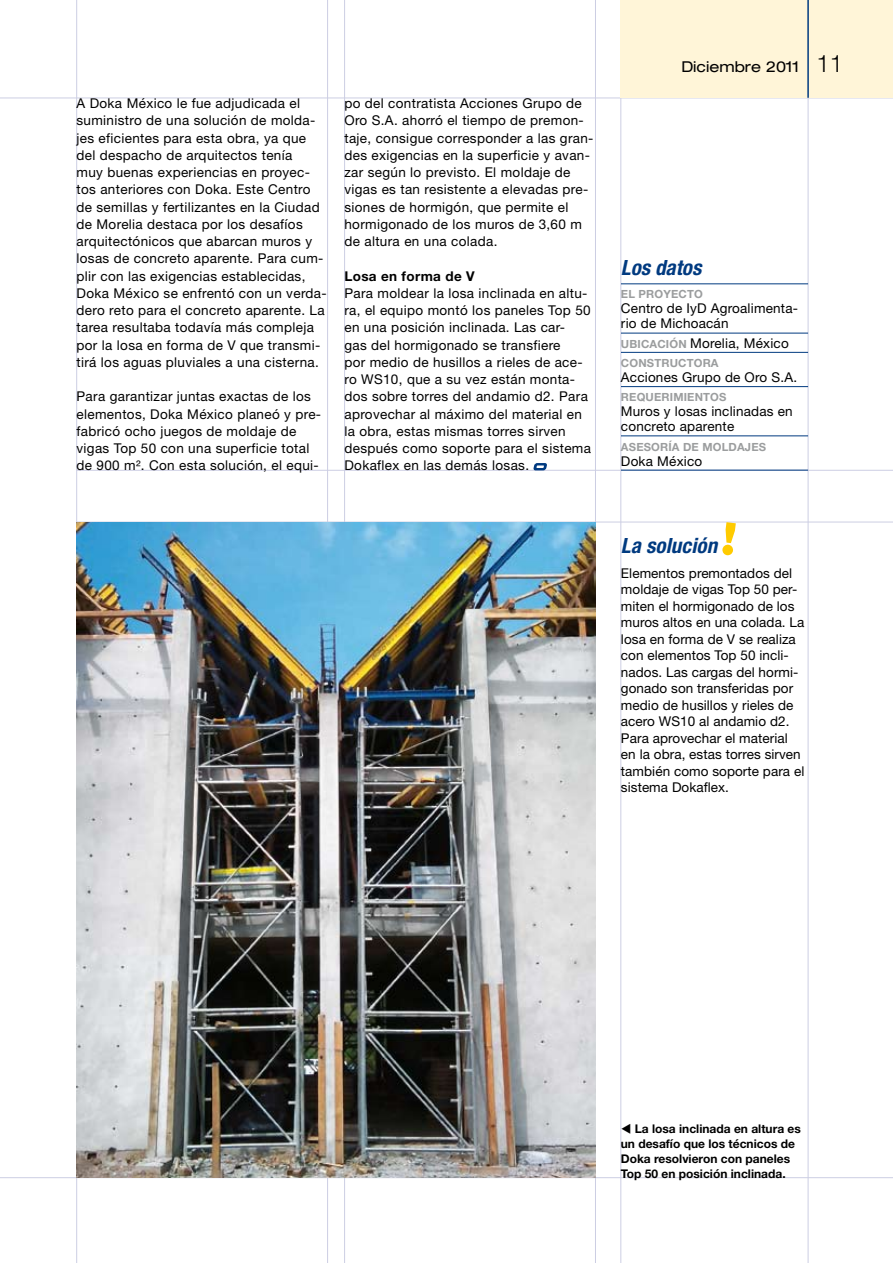
<style>
.page{position:relative;width:893px;height:1263px;background:#fff}
.page>*{position:absolute;margin:0;border:0;box-sizing:border-box;transform-origin:0 0}
.t1{font:italic 700 condensed 21px "Helvetica Neue LT Pro";letter-spacing:.005em;color:#003a80}
.t2{font:expanded 15px "Helvetica Neue LT Pro";color:#000}
.t3{font:13.5px/17.2px "Helvetica Neue LT Pro";letter-spacing:.025em;color:#000}
.t4{font:13.5px/16.5px "Helvetica Neue LT Pro";letter-spacing:.005em;color:#000}
.t5{font:700 13.5px "Helvetica Neue LT Pro";letter-spacing:.025em;color:#000}
.t6{font:700 12px/15px "Helvetica Neue LT Pro";color:#000}
.t7{font:700 11.25px "Helvetica Neue LT Pro";letter-spacing:.015em;color:#9b9d9e}
.s1{font-weight:300;font-stretch:normal;font-size:24px}
.s2{font-weight:700;font-size:11.25px;color:#9b9d9e}
</style>
<div class="page">
<hr style="left:76px;top:0;width:1px;height:1263px;background:#cccee3">
<hr style="left:808px;top:0;width:1px;height:1263px;background:#cccee3">
<hr style="left:327px;top:0;width:1px;height:1263px;background:#cccee3">
<hr style="left:344px;top:0;width:1px;height:1263px;background:#cccee3">
<hr style="left:595px;top:0;width:1px;height:1263px;background:#cccee3">
<hr style="left:621px;top:0;width:1px;height:1263px;background:#cccee3">
<hr style="left:0;top:1177px;width:893px;height:1px;background:#cccee3">
<hr style="left:0;top:98px;width:893px;height:1px;background:#cccee3">
<hr style="left:77px;top:470px;width:816px;height:1px;background:#cccee3">
<hr style="left:77px;top:522px;width:816px;height:1px;background:#cccee3">
<div style="left:621px;top:0;width:272px;height:98px;background:#fff5d8"></div>
<hr style="left:807px;top:0;width:2px;height:98px;background:#003a80">
<hr style="left:621px;top:283px;width:187px;height:1px;background:#003a80">
<hr style="left:621px;top:333px;width:187px;height:1px;background:#003a80">
<hr style="left:621px;top:352px;width:187px;height:1px;background:#003a80">
<hr style="left:621px;top:386px;width:187px;height:1px;background:#003a80">
<hr style="left:621px;top:435px;width:187px;height:1px;background:#003a80">
<hr style="left:621px;top:470px;width:187px;height:1px;background:#003a80">
<svg style="left:726px;top:522px;width:10px;height:21px"></svg>
<svg style="left:722px;top:544px;width:11px;height:12px"></svg>
<img style="left:77px;top:522px;width:518px;height:656px">
<svg style="left:533px;top:463px;width:14px;height:7px"></svg>
<p class="t3" style="left:77px;top:94px;width:252px">A Doka México le fue adjudicada el suministro de una solución de molda&shy;jes eficientes para esta obra, ya que del despacho de arquitectos tenía<br>muy buenas experiencias en proyec&shy;tos anteriores con Doka. Este Centro de semillas y fertilizantes en la Ciudad de Morelia destaca por los desafíos arquitectónicos que abarcan muros y losas de concreto aparente. Para cum&shy;plir con las exigencias establecidas, Doka México se enfrentó con un verda&shy;dero reto para el concreto aparente. La tarea resultaba todavía más compleja por la losa en forma de V que transmi&shy;tirá los aguas pluviales a una cisterna.</p>
<p class="t3" style="left:77px;top:388px;width:246px">Para garantizar juntas exactas de los elementos, Doka México planeó y pre&shy;fabricó ocho juegos de moldaje de vigas Top 50 con una superficie total de 900 m². Con esta solución, el equi-</p>
<p class="t3" style="left:344px;top:94px;width:251px">po del contratista Acciones Grupo de Oro S.A. ahorró el tiempo de premon&shy;taje, consigue corresponder a las gran&shy;des exigencias en la superficie y avan&shy;zar según lo previsto. El moldaje de vigas es tan resistente a elevadas pre&shy;siones de hormigón, que permite el hormigonado de los muros de 3,60 m de altura en una colada.</p>
<p class="t5" style="left:344px;top:267px;width:132px">Losa en forma de V</p>
<p class="t3" style="left:344px;top:284px;width:248px">Para moldear la losa inclinada en altu&shy;ra, el equipo montó los paneles Top 50 en una posición inclinada. Las car-<br>gas del hormigonado se transfiere<br>por medio de husillos a rieles de ace&shy;ro WS10, que a su vez están monta&shy;dos sobre torres del andamio d2. Para aprovechar al máximo del material en la obra, estas mismas torres sirven después como soporte para el sistema Dokaflex en las demás losas.</p>
<p class="t2" style="left:681px;top:57px;width:163px">Diciembre 2011 <span class="s1">11</span></p>
<h1 class="t1" style="left:621px;top:255px;width:82px">Los datos</h1>
<p class="t7" style="left:621px;top:287px;width:59px">El proyect</p>
<p class="t7" style="left:694px;top:287px;width:10px">o</p>
<p class="t3" style="left:621px;top:301px;width:179px;line-height:15px">Centro de IyD Agroalimenta&shy;rio de Michoacán</p>
<p class="t7" style="left:621px;top:337px;width:30px">Ubicac</p>
<p class="t3" style="left:666px;top:334px;width:124px"><span class="s2">ión</span> Morelia, México</p>
<p class="t7" style="left:621px;top:356px;width:98px">Constructora</p>
<p class="t3" style="left:621px;top:368px;width:178px">Acciones Grupo de Oro S.A.</p>
<p class="t7" style="left:621px;top:390px;width:99px">REQUERI MIENTOS</p>
<p class="t3" style="left:621px;top:404px;width:173px;line-height:15px">Muros y losas inclinadas en concreto aparente</p>
<p class="t7" style="left:621px;top:439px;width:110px">Asesoría de molda</p>
<p class="t7" style="left:745px;top:439px;width:23px">jes</p>
<p class="t3" style="left:621px;top:452px;width:83px">Doka México</p>
<h1 class="t1" style="left:621px;top:533px;width:98px">La solución</h1>
<p class="t4" style="left:621px;top:564px;width:185px">Elementos premontados del moldaje de vigas Top 50 per&shy;miten el hormigonado de los muros altos en una colada. La losa en forma de V se realiza con elementos Top 50 incli&shy;nados. Las cargas del hormi&shy;gonado son transferidas por medio de husillos y rieles de acero WS10 al andamio d2.<br>Para aprovechar el material en la obra, estas torres sirven también como soporte para el sistema Dokaflex.</p>
<p class="t6" style="left:621px;top:1120px;width:182px">▼ La losa inclinada en altura es un desafío que los técnicos de<br>Doka resolvieron con paneles<br>Top 50 en posición inclinada.</p>
</div>
